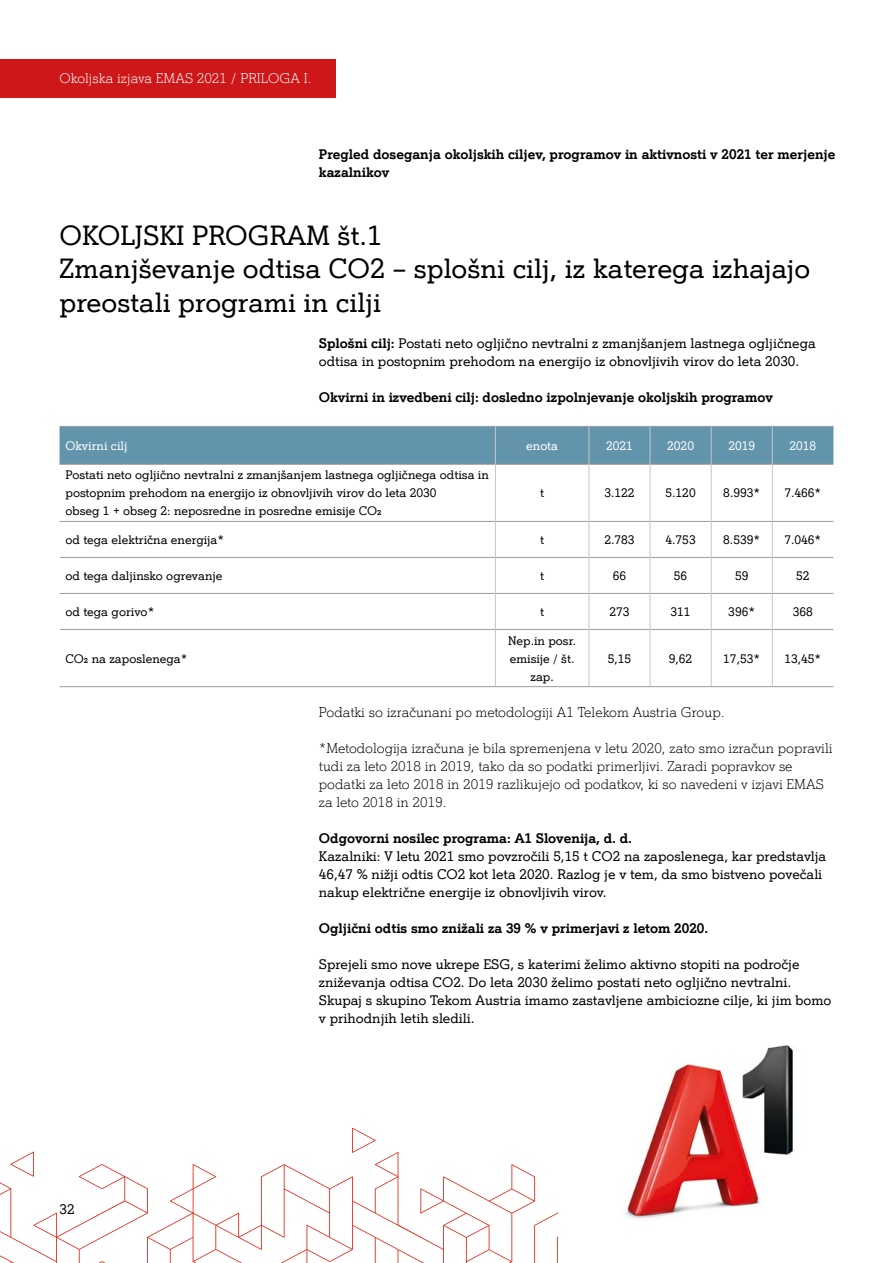
<style>
.page{position:relative;width:893px;height:1263px;background:#fff}
.page>*{position:absolute;margin:0;border:0;box-sizing:border-box;transform-origin:0 0}
.t1{font:27px/33.8px "A1 Serif";color:#000}
.t2{font:13.5px/18px "A1 Serif";color:#000}
.t3{font:300 13.5px/18px "A1 Serif";color:#000}
.t4{font:700 13.5px/18px "A1 Serif";color:#000}
.t5{font:300 13.5px "A1 Serif";color:#fff}
.t6{font:12px/18px "A1 Serif";color:#000}
.t7{font:12px "A1 Serif";color:#fff}
.s1{font-weight:700}
</style>
<div class="page">
<img style="left:625px;top:1045px;width:168px;height:174px">
<div style="left:0;top:59px;width:336px;height:38px;background:#cd1719"></div>
<div style="left:60px;top:427px;width:773px;height:37px;background:#6295ac"></div>
<hr style="left:60px;top:426px;width:435px;height:1px;background:#9d9d9c">
<hr style="left:495px;top:426px;width:94px;height:1px;background:#9d9d9c">
<hr style="left:589px;top:426px;width:61px;height:1px;background:#9d9d9c">
<hr style="left:650px;top:426px;width:61px;height:1px;background:#9d9d9c">
<hr style="left:711px;top:426px;width:61px;height:1px;background:#9d9d9c">
<hr style="left:772px;top:426px;width:61px;height:1px;background:#9d9d9c">
<hr style="left:60px;top:464px;width:435px;height:1px;background:#9d9d9c">
<hr style="left:496px;top:464px;width:93px;height:1px;background:#9d9d9c">
<hr style="left:589px;top:464px;width:61px;height:1px;background:#9d9d9c">
<hr style="left:650px;top:464px;width:61px;height:1px;background:#9d9d9c">
<hr style="left:711px;top:464px;width:61px;height:1px;background:#9d9d9c">
<hr style="left:772px;top:464px;width:61px;height:1px;background:#9d9d9c">
<hr style="left:60px;top:521px;width:435px;height:1px;background:#9d9d9c">
<hr style="left:496px;top:521px;width:93px;height:1px;background:#9d9d9c">
<hr style="left:589px;top:521px;width:61px;height:1px;background:#9d9d9c">
<hr style="left:650px;top:521px;width:61px;height:1px;background:#9d9d9c">
<hr style="left:711px;top:521px;width:61px;height:1px;background:#9d9d9c">
<hr style="left:772px;top:521px;width:61px;height:1px;background:#9d9d9c">
<hr style="left:60px;top:557px;width:435px;height:1px;background:#9d9d9c">
<hr style="left:496px;top:557px;width:93px;height:1px;background:#9d9d9c">
<hr style="left:589px;top:557px;width:61px;height:1px;background:#9d9d9c">
<hr style="left:650px;top:557px;width:61px;height:1px;background:#9d9d9c">
<hr style="left:711px;top:557px;width:61px;height:1px;background:#9d9d9c">
<hr style="left:772px;top:557px;width:61px;height:1px;background:#9d9d9c">
<hr style="left:60px;top:593px;width:435px;height:1px;background:#9d9d9c">
<hr style="left:496px;top:593px;width:93px;height:1px;background:#9d9d9c">
<hr style="left:589px;top:593px;width:61px;height:1px;background:#9d9d9c">
<hr style="left:650px;top:593px;width:61px;height:1px;background:#9d9d9c">
<hr style="left:711px;top:593px;width:61px;height:1px;background:#9d9d9c">
<hr style="left:772px;top:593px;width:61px;height:1px;background:#9d9d9c">
<hr style="left:60px;top:629px;width:435px;height:1px;background:#9d9d9c">
<hr style="left:496px;top:629px;width:93px;height:1px;background:#9d9d9c">
<hr style="left:589px;top:629px;width:61px;height:1px;background:#9d9d9c">
<hr style="left:650px;top:629px;width:61px;height:1px;background:#9d9d9c">
<hr style="left:711px;top:629px;width:61px;height:1px;background:#9d9d9c">
<hr style="left:772px;top:629px;width:61px;height:1px;background:#9d9d9c">
<hr style="left:495px;top:427px;width:1px;height:37px;background:#c6c6c6">
<hr style="left:589px;top:427px;width:1px;height:37px;background:#c6c6c6">
<hr style="left:650px;top:427px;width:1px;height:37px;background:#c6c6c6">
<hr style="left:711px;top:427px;width:1px;height:37px;background:#c6c6c6">
<hr style="left:772px;top:427px;width:1px;height:37px;background:#c6c6c6">
<hr style="left:495px;top:464px;width:1px;height:57px;background:#c6c6c6">
<hr style="left:589px;top:464px;width:1px;height:57px;background:#c6c6c6">
<hr style="left:650px;top:464px;width:1px;height:57px;background:#c6c6c6">
<hr style="left:711px;top:464px;width:1px;height:57px;background:#c6c6c6">
<hr style="left:772px;top:464px;width:1px;height:57px;background:#c6c6c6">
<hr style="left:495px;top:521px;width:1px;height:36px;background:#c6c6c6">
<hr style="left:589px;top:521px;width:1px;height:36px;background:#c6c6c6">
<hr style="left:650px;top:521px;width:1px;height:36px;background:#c6c6c6">
<hr style="left:711px;top:521px;width:1px;height:36px;background:#c6c6c6">
<hr style="left:772px;top:521px;width:1px;height:36px;background:#c6c6c6">
<hr style="left:495px;top:557px;width:1px;height:36px;background:#c6c6c6">
<hr style="left:589px;top:557px;width:1px;height:36px;background:#c6c6c6">
<hr style="left:650px;top:557px;width:1px;height:36px;background:#c6c6c6">
<hr style="left:711px;top:557px;width:1px;height:36px;background:#c6c6c6">
<hr style="left:772px;top:557px;width:1px;height:36px;background:#c6c6c6">
<hr style="left:495px;top:593px;width:1px;height:36px;background:#c6c6c6">
<hr style="left:589px;top:593px;width:1px;height:36px;background:#c6c6c6">
<hr style="left:650px;top:593px;width:1px;height:36px;background:#c6c6c6">
<hr style="left:711px;top:593px;width:1px;height:36px;background:#c6c6c6">
<hr style="left:772px;top:593px;width:1px;height:36px;background:#c6c6c6">
<hr style="left:495px;top:629px;width:1px;height:57px;background:#c6c6c6">
<hr style="left:589px;top:629px;width:1px;height:57px;background:#c6c6c6">
<hr style="left:650px;top:629px;width:1px;height:57px;background:#c6c6c6">
<hr style="left:711px;top:629px;width:1px;height:57px;background:#c6c6c6">
<hr style="left:772px;top:629px;width:1px;height:57px;background:#c6c6c6">
<hr style="left:60px;top:686px;width:435px;height:1px;background:#9d9d9c">
<hr style="left:495px;top:686px;width:94px;height:1px;background:#9d9d9c">
<hr style="left:589px;top:686px;width:61px;height:1px;background:#9d9d9c">
<hr style="left:650px;top:686px;width:61px;height:1px;background:#9d9d9c">
<hr style="left:711px;top:686px;width:61px;height:1px;background:#9d9d9c">
<hr style="left:772px;top:686px;width:61px;height:1px;background:#9d9d9c">
<svg style="left:352px;top:1128px;width:24px;height:24px"></svg>
<svg style="left:0;top:1152px;width:558px;height:111px"></svg>
<p class="t5" style="left:59px;top:70px;width:253px">Okoljska izjava EMAS 2021 / PRILOGA I.</p>
<p class="t4" style="left:319px;top:145px;width:518px">Pregled doseganja okoljskih ciljev, programov in aktivnosti v 2021 ter merjenje kazalnikov</p>
<h1 class="t1" style="left:60px;top:218px;width:752px">OKOLJSKI PROGRAM št.1<br>Zmanjševanje odtisa CO2 – splošni cilj, iz katerega izhajajo preostali programi in cilji</h1>
<p class="t2" style="left:319px;top:334px;width:498px"><span class="s1">Splošni cilj:</span> Postati neto ogljično nevtralni z zmanjšanjem lastnega ogljičnega odtisa in postopnim prehodom na energijo iz obnovljivih virov do leta 2030.</p>
<p class="t4" style="left:319px;top:388px;width:456px">Okvirni in izvedbeni cilj: dosledno izpolnjevanje okoljskih programov</p>
<p class="t7" style="left:66px;top:438px;width:63px">Okvirni cilj</p>
<p class="t7" style="left:526px;top:438px;width:33px">enota</p>
<p class="t7" style="left:606px;top:438px;width:28px">2021</p>
<p class="t7" style="left:667px;top:438px;width:28px">2020</p>
<p class="t7" style="left:728px;top:438px;width:28px">2019</p>
<p class="t7" style="left:789px;top:438px;width:28px">2018</p>
<p class="t6" style="left:66px;top:466px;width:425px">Postati neto ogljično nevtralni z zmanjšanjem lastnega ogljičnega odtisa in postopnim prehodom na energijo iz obnovljivih virov do leta 2030<br>obseg 1 + obseg 2: neposredne in posredne emisije CO2</p>
<p class="t6" style="left:540px;top:484px;width:6px">t</p>
<p class="t6" style="left:604px;top:484px;width:32px">3.122</p>
<p class="t6" style="left:665px;top:484px;width:32px">5.120</p>
<p class="t6" style="left:723px;top:484px;width:38px">8.993*</p>
<p class="t6" style="left:784px;top:484px;width:38px">7.466*</p>
<p class="t6" style="left:66px;top:530px;width:160px">od tega električna energija*</p>
<p class="t6" style="left:540px;top:530px;width:6px">t</p>
<p class="t6" style="left:604px;top:530px;width:32px">2.783</p>
<p class="t6" style="left:665px;top:530px;width:32px">4.753</p>
<p class="t6" style="left:723px;top:530px;width:38px">8.539*</p>
<p class="t6" style="left:784px;top:530px;width:38px">7.046*</p>
<p class="t6" style="left:66px;top:566px;width:159px">od tega daljinsko ogrevanje</p>
<p class="t6" style="left:540px;top:566px;width:6px">t</p>
<p class="t6" style="left:613px;top:566px;width:15px">66</p>
<p class="t6" style="left:674px;top:566px;width:15px">56</p>
<p class="t6" style="left:735px;top:566px;width:15px">59</p>
<p class="t6" style="left:796px;top:566px;width:15px">52</p>
<p class="t6" style="left:66px;top:602px;width:90px">od tega gorivo*</p>
<p class="t6" style="left:540px;top:602px;width:6px">t</p>
<p class="t6" style="left:609px;top:602px;width:22px">273</p>
<p class="t6" style="left:670px;top:602px;width:22px">311</p>
<p class="t6" style="left:728px;top:602px;width:28px">396*</p>
<p class="t6" style="left:793px;top:602px;width:22px">368</p>
<p class="t6" style="left:66px;top:649px;width:124px">CO2 na zaposlenega*</p>
<p class="t6" style="left:508px;top:631px;width:70px;text-align:center">Nep.in posr. emisije / št. zap.</p>
<p class="t6" style="left:608px;top:649px;width:25px">5,15</p>
<p class="t6" style="left:669px;top:649px;width:25px">9,62</p>
<p class="t6" style="left:723px;top:649px;width:38px">17,53*</p>
<p class="t6" style="left:784px;top:649px;width:38px">13,45*</p>
<p class="t2" style="left:60px;top:1200px;width:17px">32</p>
<p class="t3" style="left:319px;top:703px;width:407px">Podatki so izračunani po metodologiji A1 Telekom Austria Group.</p>
<p class="t3" style="left:319px;top:739px;width:515px">*Metodologija izračuna je bila spremenjena v letu 2020, zato smo izračun popravili tudi za leto 2018 in 2019, tako da so podatki primerljivi. Zaradi popravkov se podatki za leto 2018 in 2019 razlikujejo od podatkov, ki so navedeni v izjavi EMAS za leto 2018 in 2019.</p>
<p class="t4" style="left:319px;top:829px;width:315px">Odgovorni nosilec programa: A1 Slovenija, d. d.</p>
<p class="t2" style="left:319px;top:847px;width:509px">Kazalniki: V letu 2021 smo povzročili 5,15 t CO2 na zaposlenega, kar predstavlja<br>46,47 % nižji odtis CO2 kot leta 2020. Razlog je v tem, da smo bistveno povečali nakup električne energije iz obnovljivih virov.</p>
<p class="t4" style="left:319px;top:919px;width:391px">Ogljični odtis smo znižali za 39 % v primerjavi z letom 2020.</p>
<p class="t2" style="left:319px;top:955px;width:514px">Sprejeli smo nove ukrepe ESG, s katerimi želimo aktivno stopiti na področje zniževanja odtisa CO2. Do leta 2030 želimo postati neto ogljično nevtralni.<br>Skupaj s skupino Tekom Austria imamo zastavljene ambiciozne cilje, ki jim bomo v prihodnjih letih sledili.</p>
</div>
